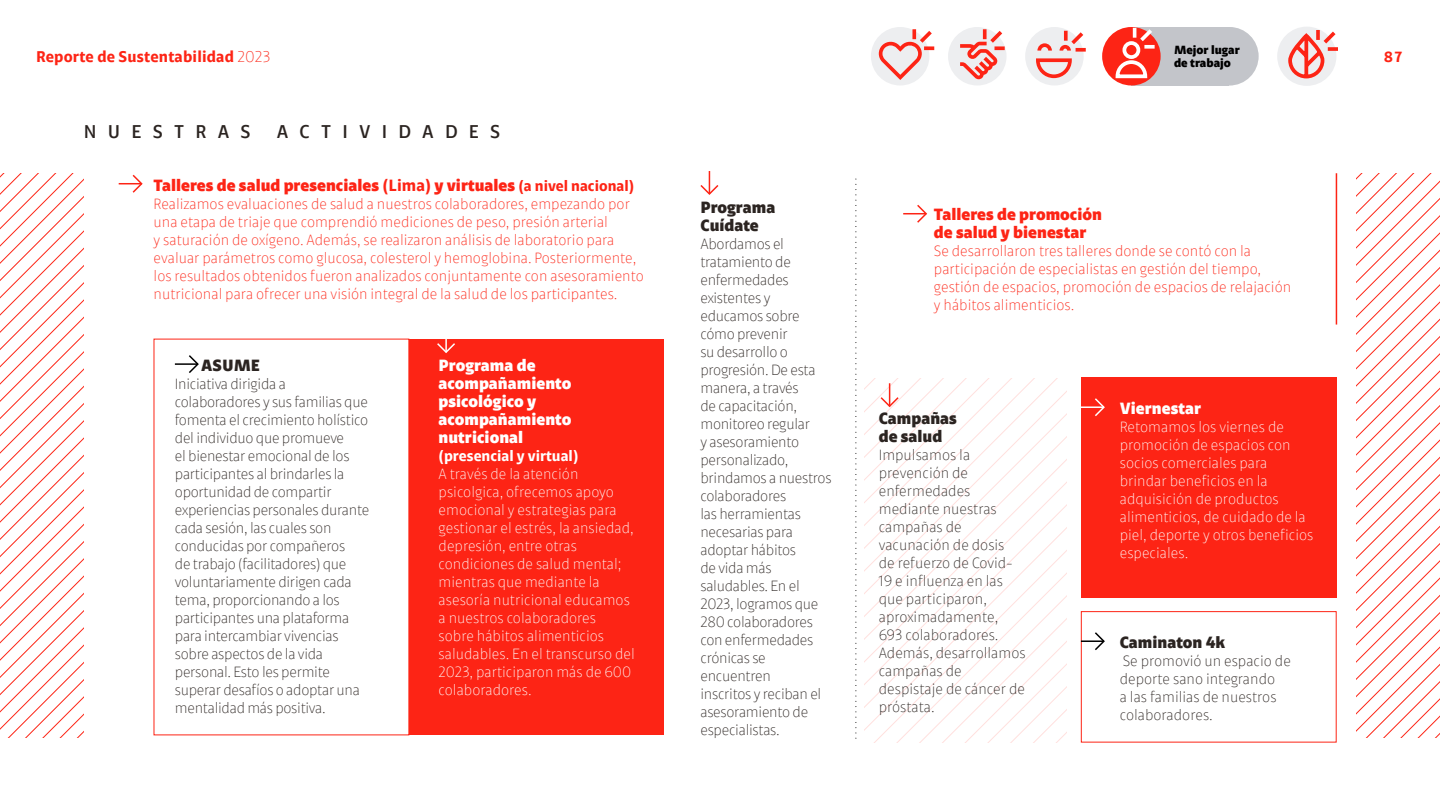
<style>
.page{position:relative;width:1440px;height:810px;background:#fff}
.page>*{position:absolute;margin:0;border:0;box-sizing:border-box;transform-origin:0 0}
.t1{font:500 18.75px "AMX";letter-spacing:.6em;color:#2b2421}
.t2{font:900 16.5px/18px "AMX";color:#fd2415}
.t3{font:900 16.5px/18px "AMX";color:#fff}
.t4{font:900 16.5px/18px "AMX";color:#2b2421}
.t5{font:700 15.75px "AMX";letter-spacing:.01em;color:#fd2415}
.t6{font:300 15px/18px "AMX";letter-spacing:-.02em;color:#2b2421}
.t7{font:300 15px/18px "AMX";color:#fd2415}
.t8{font:300 15px/18px "AMX";color:#fff}
.t9{font:300 15px/18px "AMX";color:#2b2421}
.t10{font:700 15px "AMX";color:#fff}
.t11{font:700 15px "AMX";color:#fd2415}
.t12{font:900 12px/13.5px "AMX";color:#000}
.s1{font-weight:300}
.s2{font-weight:700}
.s3{font-weight:700;font-size:15px}
</style>
<div class="page">
<div style="left:409px;top:339px;width:255px;height:396px;background:#fd2415"></div>
<svg style="left:0;top:173px;width:84px;height:564px"></svg>
<svg style="left:1356px;top:173px;width:84px;height:564px"></svg>
<div style="left:1081px;top:377px;width:256px;height:221px;background:#fd2415"></div>
<svg style="left:865px;top:378px;width:202px;height:364px"></svg>
<svg style="left:855px;top:179px;width:1px;height:560px"></svg>
<div style="left:1081px;top:611px;width:256px;height:131px;border:1px solid #fd2415"></div>
<hr style="left:1336px;top:173px;width:1px;height:152px;background:#fd2415">
<svg style="left:903px;top:204px;width:24px;height:19px"></svg>
<svg style="left:119px;top:174px;width:24px;height:19px"></svg>
<hr style="left:175px;top:363px;width:23px;height:2px;background:#000">
<svg style="left:187px;top:355px;width:12px;height:18px"></svg>
<svg style="left:700px;top:171px;width:19px;height:24px"></svg>
<svg style="left:879px;top:383px;width:21px;height:25px"></svg>
<hr style="left:445px;top:329px;width:2px;height:23px;background:#fff">
<svg style="left:437px;top:342px;width:18px;height:11px"></svg>
<hr style="left:1081px;top:406px;width:23px;height:2px;background:#fff">
<svg style="left:1093px;top:398px;width:12px;height:19px"></svg>
<hr style="left:1081px;top:640px;width:23px;height:2px;background:#000">
<svg style="left:1093px;top:632px;width:12px;height:19px"></svg>
<div style="left:1277px;top:27px;width:59px;height:59px;background:#edeef0;border-radius:50%"></div>
<svg style="left:1288px;top:30px;width:50px;height:49px"></svg>
<div style="left:948px;top:27px;width:59px;height:59px;background:#edeef0;border-radius:50%"></div>
<div style="left:871px;top:27px;width:58px;height:59px;background:#edeef0;border-radius:50%"></div>
<div style="left:1025px;top:27px;width:59px;height:59px;background:#edeef0;border-radius:50%"></div>
<svg style="left:879px;top:29px;width:55px;height:51px"></svg>
<svg style="left:960px;top:29px;width:45px;height:50px"></svg>
<svg style="left:1036px;top:31px;width:50px;height:47px"></svg>
<div style="left:1131px;top:27px;width:98px;height:59px;background:#c3c5ca"></div>
<div style="left:1200px;top:27px;width:59px;height:59px;background:#c3c5ca;border-radius:50%"></div>
<div style="left:1102px;top:27px;width:59px;height:59px;background:#fd2415;border-radius:50%"></div>
<svg style="left:1114px;top:28px;width:47px;height:52px"></svg>
<p class="t12" style="left:1174px;top:41px;width:67px">Mejor lugar de trabajo</p>
<p class="t5" style="left:36px;top:42px;width:236px">Reporte de Sustentabilidad <span class="s1">2023</span></p>
<p class="t11" style="left:1384px;top:43px;width:20px">87</p>
<p class="t1" style="left:84px;top:114px;width:168px">NUESTRAS</p>
<p class="t1" style="left:277px;top:114px;width:225px">ACTIVIDADES</p>
<p class="t2" style="left:154px;top:173px;width:482px">Talleres de salud presenciales <span class="s2">(Lima)</span> y virtuales <span class="s3">(a nivel nacional)</span></p>
<p class="t7" style="left:154px;top:192px;width:492px">Realizamos evaluaciones de salud a nuestros colaboradores, empezando por una etapa de triaje que comprendió mediciones de peso, presión arterial<br>y saturación de oxígeno. Además, se realizaron análisis de laboratorio para evaluar parámetros como glucosa, colesterol y hemoglobina. Posteriormente, los resultados obtenidos fueron analizados conjuntamente con asesoramiento nutricional para ofrecer una visión integral de la salud de los participantes.</p>
<p class="t4" style="left:201px;top:353px;width:60px">ASUME</p>
<p class="t6" style="left:175px;top:372px;width:196px">Iniciativa dirigida a colaboradores y sus familias que fomenta el crecimiento holístico del individuo que promueve<br>el bienestar emocional de los participantes al brindarles la oportunidad de compartir experiencias personales durante cada sesión, las cuales son conducidas por compañeros<br>de trabajo (facilitadores) que voluntariamente dirigen cada tema, proporcionando a los participantes una plataforma para intercambiar vivencias sobre aspectos de la vida personal. Esto les permite superar desafíos o adoptar una mentalidad más positiva.</p>
<p class="t3" style="left:439px;top:353px;width:134px">Programa de acompañamiento psicológico y acompañamiento nutricional</p>
<p class="t10" style="left:439px;top:441px;width:141px">(presencial y virtual)</p>
<p class="t8" style="left:439px;top:462px;width:198px">A través de la atención psicolgica, ofrecemos apoyo emocional y estrategias para gestionar el estrés, la ansiedad, depresión, entre otras condiciones de salud mental; mientras que mediante la asesoría nutricional educamos a nuestros colaboradores sobre hábitos alimenticios saludables. En el transcurso del<br>2023, participaron más de 600 colaboradores.</p>
<p class="t4" style="left:700px;top:195px;width:76px">Programa<br>Cuídate</p>
<p class="t6" style="left:700px;top:232px;width:133px">Abordamos el tratamiento de enfermedades existentes y educamos sobre cómo prevenir<br>su desarrollo o progresión. De esta manera, a través<br>de capacitación, monitoreo regular<br>y asesoramiento personalizado, brindamos a nuestros colaboradores<br>las herramientas necesarias para adoptar hábitos<br>de vida más saludables. En el<br>2023, logramos que<br>280 colaboradores con enfermedades crónicas se encuentren<br>inscritos y reciban el asesoramiento de especialistas.</p>
<p class="t2" style="left:934px;top:202px;width:170px">Talleres de promoción de salud y bienestar</p>
<p class="t7" style="left:934px;top:239px;width:359px">Se desarrollaron tres talleres donde se contó con la participación de especialistas en gestión del tiempo, gestión de espacios, promoción de espacios de relajación y hábitos alimenticios.</p>
<p class="t4" style="left:879px;top:407px;width:80px">Campañas de salud</p>
<p class="t9" style="left:879px;top:443px;width:148px">Impulsamos la prevención de enfermedades mediante nuestras campañas de vacunación de dosis<br>de refuerzo de Covid-<br>19 e influenza en las que participaron, aproximadamente,<br>693 colaboradores.<br>Además, desarrollamos campañas de despistaje de cáncer de próstata.</p>
<p class="t3" style="left:1120px;top:396px;width:83px">Viernestar</p>
<p class="t8" style="left:1120px;top:415px;width:195px">Retomamos los viernes de promoción de espacios con socios comerciales para brindar beneficios en la adquisición de productos alimenticios, de cuidado de la piel, deporte y otros beneficios especiales.</p>
<p class="t4" style="left:1120px;top:630px;width:107px">Caminaton 4k</p>
<p class="t9" style="left:1120px;top:649px;width:173px">Se promovió un espacio de deporte sano integrando<br>a las familias de nuestros colaboradores.</p>
</div>
